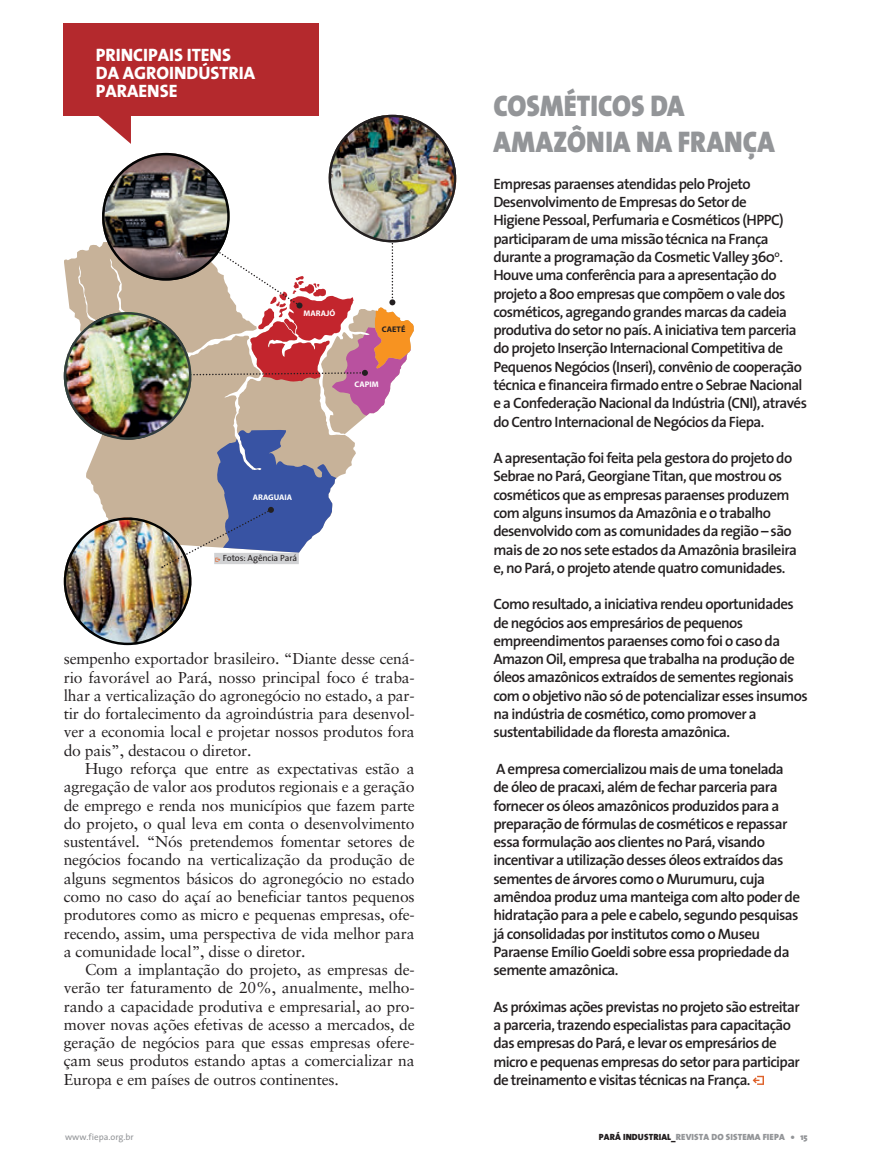
<style>
.page{position:relative;width:872px;height:1170px;background:#fff}
.page>*{position:absolute;margin:0;border:0;box-sizing:border-box;transform-origin:0 0}
.t1{font:900 30px/36.6px "The Sans";letter-spacing:.005em;color:#939598;scale:.9 1}
.t2{font:800 18px/18px "The Sans";color:#fff}
.t3{font:15.75px/18.3px "Sabon LT Std";letter-spacing:-.015em;color:#231f20;text-align:justify}
.t4{font:600 15px/18.3px "The Sans";letter-spacing:-.04em;color:#231f20}
.t5{font:900 9px "The Sans";letter-spacing:.015em;color:#939598}
.t6{font:9px "The Sans";letter-spacing:-.01em;color:#231f20}
.t7{font:9px "The Sans";color:#939598}
.t8{font:700 8.1px "Myriad Pro";color:#fff}
.t9{font:700 8.1px "Myriad Pro";color:#231f20}
.s1{font-family:"The Sans Extra Bold Expert";font-size:4.5px;color:#de6129}
.s2{color:#231f20}
</style>
<div class="page">
<div style="left:64px;top:23px;width:255px;height:93px;background:#b4292d"></div>
<img style="left:64px;top:517px;width:127px;height:128px;border-radius:64px">
<svg style="left:752px;top:1075px;width:12px;height:9px"></svg>
<img style="left:328px;top:115px;width:128px;height:127px;border-radius:63px">
<img style="left:65px;top:114px;width:349px;height:454px">
<div style="left:214px;top:553px;width:85px;height:11px;background:#d1d2d4"></div>
<p class="t2" style="left:96px;top:45px;width:161px">PRINCIPAIS ITENS<br>DA AGROINDÚSTRIA<br>PARAENSE</p>
<p class="t8" style="left:303px;top:308px;width:33px">MARAJÓ</p>
<p class="t9" style="left:382px;top:324px;width:25px">CAETÉ</p>
<p class="t8" style="left:354px;top:378px;width:26px">CAPIM</p>
<p class="t8" style="left:253px;top:492px;width:41px">ARAGUAIA</p>
<p class="t6" style="left:215px;top:550px;width:83px"><span class="s1">û</span> Fotos: Agência Pará</p>
<p class="t3" style="left:64px;top:649px;width:352px">sempenho exportador brasileiro. “Diante desse cená&shy;rio favorável ao Pará, nosso principal foco é traba&shy;lhar a verticalização do agronegócio no estado, a par&shy;tir do fortalecimento da agroindústria para desenvol&shy;ver a economia local e projetar nossos produtos fora do pais”, destacou o diretor.</p>
<p class="t3" style="left:64px;top:759px;width:352px;text-indent:21px">Hugo reforça que entre as expectativas estão a agregação de valor aos produtos regionais e a geração de emprego e renda nos municípios que fazem parte do projeto, o qual leva em conta o desenvolvimento sustentável. “Nós pretendemos fomentar setores de negócios focando na verticalização da produção de alguns segmentos básicos do agronegócio no estado como no caso do açaí ao beneficiar tantos pequenos produtores como as micro e pequenas empresas, ofe&shy;recendo, assim, uma perspectiva de vida melhor para a comunidade local”, disse o diretor.</p>
<p class="t3" style="left:64px;top:960px;width:352px;text-indent:21px">Com a implantação do projeto, as empresas de&shy;verão ter faturamento de 20%, anualmente, melho&shy;rando a capacidade produtiva e empresarial, ao pro&shy;mover novas ações efetivas de acesso a mercados, de geração de negócios para que essas empresas ofere&shy;çam seus produtos estando aptas a comercializar na Europa e em países de outros continentes.</p>
<h1 class="t1" style="left:493px;top:87px;width:314px">COSMÉTICOS DA<br>AMAZÔNIA NA FRANÇA</h1>
<p class="t4" style="left:493px;top:174px;width:315px">Empresas paraenses atendidas pelo Projeto Desenvolvimento de Empresas do Setor de<br>Higiene Pessoal, Perfumaria e Cosméticos (HPPC) participaram de uma missão técnica na França durante a programação da Cosmetic Valley 360<sup>0</sup>.<br>Houve uma conferência para a apresentação do projeto a 800 empresas que compõem o vale dos cosméticos, agregando grandes marcas da cadeia produtiva do setor no país. A iniciativa tem parceria do projeto Inserção Internacional Competitiva de Pequenos Negócios (Inseri), convênio de cooperação técnica e financeira firmado entre o Sebrae Nacional e a Confederação Nacional da Indústria (CNI), através do Centro Internacional de Negócios da Fiepa.</p>
<p class="t4" style="left:493px;top:448px;width:305px">A apresentação foi feita pela gestora do projeto do Sebrae no Pará, Georgiane Titan, que mostrou os cosméticos que as empresas paraenses produzem com alguns insumos da Amazônia e o trabalho desenvolvido com as comunidades da região – são mais de 20 nos sete estados da Amazônia brasileira e, no Pará, o projeto atende quatro comunidades.</p>
<p class="t4" style="left:493px;top:594px;width:316px">Como resultado, a iniciativa rendeu oportunidades de negócios aos empresários de pequenos empreendimentos paraenses como foi o caso da Amazon Oil, empresa que trabalha na produção de óleos amazônicos extraídos de sementes regionais com o objetivo não só de potencializar esses insumos na indústria de cosmético, como promover a sustentabilidade da floresta amazônica.</p>
<p class="t4" style="left:493px;top:759px;width:308px">A empresa comercializou mais de uma tonelada de óleo de pracaxi, além de fechar parceria para fornecer os óleos amazônicos produzidos para a preparação de fórmulas de cosméticos e repassar essa formulação aos clientes no Pará, visando incentivar a utilização desses óleos extraídos das sementes de árvores como o Murumuru, cuja amêndoa produz uma manteiga com alto poder de hidratação para a pele e cabelo, segundo pesquisas já consolidadas por institutos como o Museu Paraense Emílio Goeldi sobre essa propriedade da semente amazônica.</p>
<p class="t4" style="left:493px;top:997px;width:308px">As próximas ações previstas no projeto são estreitar a parceria, trazendo especialistas para capacitação das empresas do Pará, e levar os empresários de micro e pequenas empresas do setor para participar de treinamento e visitas técnicas na França.</p>
<p class="t7" style="left:65px;top:1129px;width:70px">www.fiepa.org.br</p>
<p class="t5" style="left:599px;top:1128px;width:210px"><span class="s2">PARÁ INDUSTRIAL_</span>REVISTA DO SISTEMA FIEPA • 15</p>
</div>
